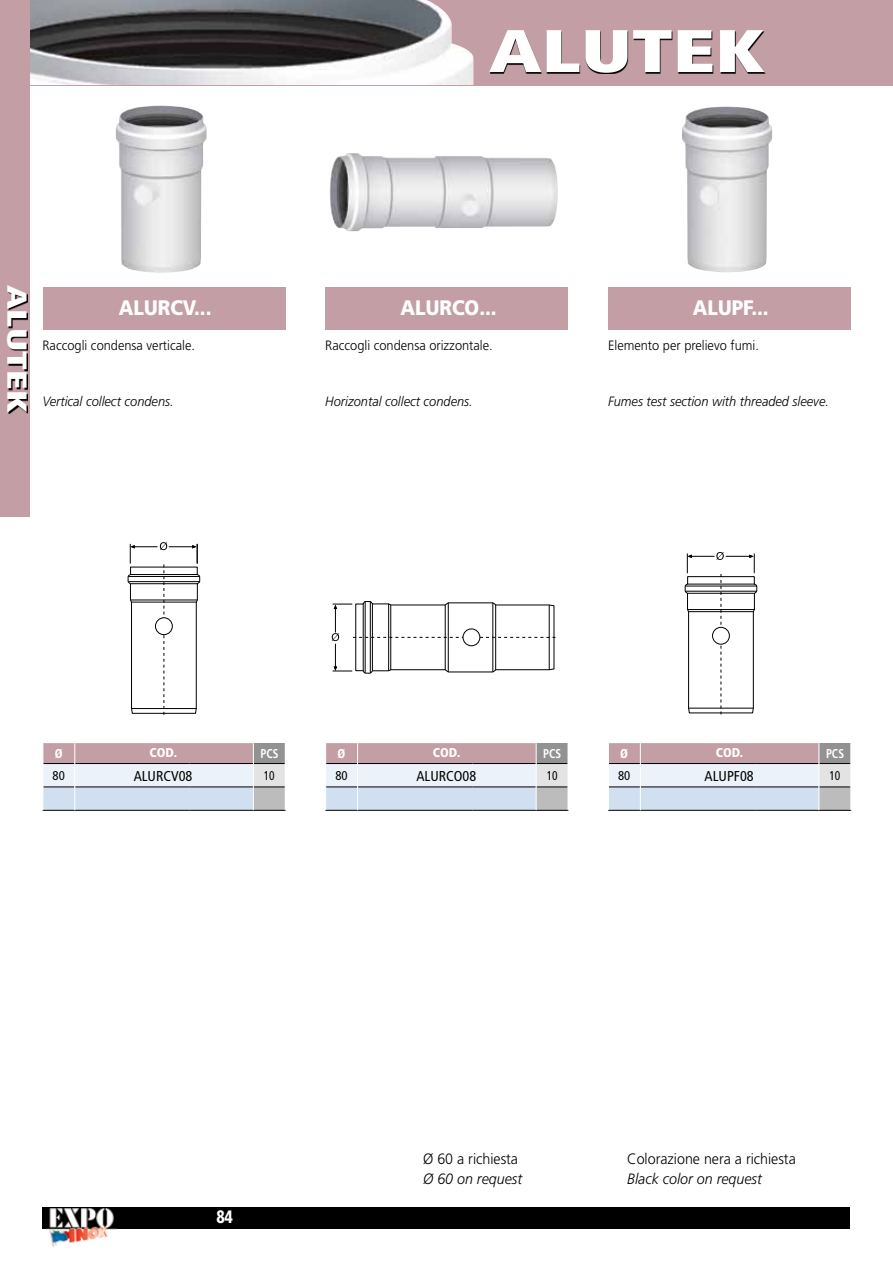
<style>
.page{position:relative;width:893px;height:1263px;background:#fff}
.page>*{position:absolute;margin:0;border:0;box-sizing:border-box;transform-origin:0 0}
.t1{font:900 condensed 60px "Frutiger";color:#fff;scale:1.31 1}
.t2{font:900 condensed 27.45px "Frutiger";letter-spacing:.01em;color:#fff;scale:1.31 1}
.t3{font:900 21px "Frutiger";color:#fff;scale:.9 1}
.t4{font:900 condensed 18px "Frutiger";color:#fff;scale:.9 1}
.t5{font:300 15px "Frutiger";color:#000;scale:.95 1}
.t6{font:italic 300 15px "Frutiger";color:#000;scale:.95 1}
.t7{font:condensed 14.25px "Frutiger";color:#000}
.t8{font:italic 300 13.5px "Frutiger";color:#000;scale:.95 1}
.t9{font:300 13.5px "Frutiger";color:#000;scale:.95 1}
.t10{font:900 condensed 12.75px "Frutiger";color:#fff}
.t11{font:700 condensed 12.75px "Frutiger";color:#fff;scale:.9 1}
.t12{font:condensed 12.75px "Frutiger";letter-spacing:-.005em;color:#000}
.t13{font:condensed 12.75px "Frutiger";letter-spacing:-.005em;color:#000;scale:.9 1}
.t14{font:900 condensed 12.75px "Frutiger";color:#fff;scale:.9 1}
</style>
<div class="page">
<div style="left:43px;top:1207px;width:807px;height:21px;background:#000"></div>
<img style="left:47px;top:1208px;width:69px;height:39px">
<div style="left:43px;top:287px;width:243px;height:43px;background:#c39ea5"></div>
<div style="left:0;top:0;width:893px;height:85px;background:#c39ea5"></div>
<img style="left:30px;top:0;width:444px;height:85px">
<svg style="left:490px;top:31px;width:276px;height:43px"></svg>
<div style="left:325px;top:287px;width:243px;height:43px;background:#c39ea5"></div>
<div style="left:608px;top:287px;width:242px;height:43px;background:#c39ea5"></div>
<div style="left:0;top:0;width:30px;height:517px;background:#c39ea5"></div>
<svg style="left:8px;top:286px;width:20px;height:128px"></svg>
<img style="left:115px;top:106px;width:92px;height:167px">
<img style="left:330px;top:153px;width:228px;height:78px">
<img style="left:682px;top:107px;width:90px;height:165px">
<svg style="left:127px;top:542px;width:73px;height:173px"></svg>
<div style="left:253px;top:743px;width:32px;height:20px;background:#929292"></div>
<div style="left:253px;top:763px;width:32px;height:24px;background:#e3e3e3"></div>
<div style="left:253px;top:787px;width:32px;height:23px;background:#bcbcbc"></div>
<hr style="left:254px;top:763px;width:31px;height:1px;background:#000">
<hr style="left:254px;top:787px;width:31px;height:1px;background:#000">
<hr style="left:43px;top:810px;width:32px;height:1px;background:#000">
<hr style="left:75px;top:810px;width:115px;height:1px;background:#000">
<hr style="left:190px;top:810px;width:63px;height:1px;background:#000">
<hr style="left:253px;top:810px;width:33px;height:1px;background:#000">
<svg style="left:43px;top:743px;width:211px;height:67px;background:#cecbd6"></svg>
<div style="left:819px;top:743px;width:32px;height:20px;background:#929292"></div>
<div style="left:819px;top:763px;width:32px;height:24px;background:#e3e3e3"></div>
<div style="left:819px;top:787px;width:32px;height:23px;background:#bcbcbc"></div>
<hr style="left:819px;top:763px;width:31px;height:1px;background:#000">
<hr style="left:819px;top:787px;width:31px;height:1px;background:#000">
<hr style="left:608px;top:810px;width:32px;height:1px;background:#000">
<hr style="left:640px;top:810px;width:115px;height:1px;background:#000">
<hr style="left:755px;top:810px;width:64px;height:1px;background:#000">
<hr style="left:819px;top:810px;width:32px;height:1px;background:#000">
<svg style="left:608px;top:743px;width:212px;height:67px;background:#cfcbd6"></svg>
<svg style="left:850px;top:743px;width:1px;height:67px"></svg>
<div style="left:536px;top:743px;width:32px;height:20px;background:#929292"></div>
<div style="left:536px;top:763px;width:32px;height:24px;background:#e3e3e3"></div>
<div style="left:536px;top:787px;width:32px;height:23px;background:#bcbcbc"></div>
<hr style="left:536px;top:763px;width:32px;height:1px;background:#000">
<hr style="left:536px;top:787px;width:32px;height:1px;background:#000">
<hr style="left:325px;top:810px;width:33px;height:1px;background:#000">
<hr style="left:358px;top:810px;width:114px;height:1px;background:#000">
<hr style="left:472px;top:810px;width:64px;height:1px;background:#000">
<hr style="left:536px;top:810px;width:32px;height:1px;background:#000">
<svg style="left:326px;top:743px;width:211px;height:67px;background:#cecbd5"></svg>
<svg style="left:332px;top:601px;width:223px;height:73px"></svg>
<div style="left:463px;top:629px;width:17px;height:17px;background:#fff;border-radius:50%"></div>
<div style="left:463px;top:629px;width:17px;height:17px;border:1px solid #000;border-radius:50%"></div>
<hr style="left:448px;top:603px;width:1px;height:69px;background:#000">
<hr style="left:445px;top:605px;width:1px;height:65px;background:#000">
<hr style="left:495px;top:605px;width:1px;height:65px;background:#000">
<hr style="left:492px;top:603px;width:1px;height:69px;background:#000">
<svg style="left:684px;top:552px;width:73px;height:162px"></svg>
<div style="left:712px;top:627px;width:17px;height:17px;background:#fff;border-radius:50%"></div>
<div style="left:712px;top:627px;width:18px;height:17px;border:1px solid #000;border-radius:50%"></div>
<h1 class="t1" style="left:489px;top:15px;width:212px">ALUTEK</h1>
<h2 class="t2" style="left:34px;top:285px;width:99px;rotate:90deg">ALUTEK</h2>
<h3 class="t3" style="left:119px;top:295px;width:104px">ALURCV...</h3>
<h3 class="t3" style="left:401px;top:295px;width:108px">ALURCO...</h3>
<h3 class="t3" style="left:693px;top:295px;width:86px">ALUPF...</h3>
<p class="t9" style="left:325px;top:337px;width:178px">Raccogli condensa orizzontale.</p>
<p class="t9" style="left:608px;top:337px;width:160px">Elemento per prelievo fumi.</p>
<p class="t9" style="left:43px;top:337px;width:162px">Raccogli condensa verticale.</p>
<p class="t8" style="left:43px;top:394px;width:140px">Vertical collect condens.</p>
<p class="t8" style="left:325px;top:394px;width:157px">Horizontal collect condens.</p>
<p class="t8" style="left:608px;top:394px;width:234px">Fumes test section with threaded sleeve.</p>
<p class="t14" style="left:55px;top:746px;width:10px">Ø</p>
<p class="t10" style="left:150px;top:745px;width:29px">COD.</p>
<p class="t7" style="left:134px;top:767px;width:60px">ALURCV08</p>
<p class="t13" style="left:264px;top:768px;width:14px">10</p>
<p class="t11" style="left:260px;top:745px;width:22px">PCS</p>
<p class="t12" style="left:53px;top:768px;width:14px">80</p>
<p class="t14" style="left:338px;top:746px;width:10px">Ø</p>
<p class="t10" style="left:433px;top:745px;width:29px">COD.</p>
<p class="t7" style="left:416px;top:767px;width:61px">ALURCO08</p>
<p class="t13" style="left:547px;top:768px;width:14px">10</p>
<p class="t11" style="left:543px;top:745px;width:22px">PCS</p>
<p class="t12" style="left:335px;top:768px;width:14px">80</p>
<p class="t14" style="left:620px;top:746px;width:10px">Ø</p>
<p class="t10" style="left:716px;top:745px;width:29px">COD.</p>
<p class="t7" style="left:705px;top:767px;width:51px">ALUPF08</p>
<p class="t13" style="left:829px;top:768px;width:14px">10</p>
<p class="t11" style="left:826px;top:745px;width:22px">PCS</p>
<p class="t12" style="left:618px;top:768px;width:14px">80</p>
<h3 class="t4" style="left:216px;top:1206px;width:20px">84</h3>
<p class="t5" style="left:423px;top:1150px;width:102px">Ø 60 a richiesta</p>
<p class="t6" style="left:423px;top:1170px;width:106px">Ø 60 on request</p>
<p class="t5" style="left:627px;top:1150px;width:179px">Colorazione nera a richiesta</p>
<p class="t6" style="left:627px;top:1170px;width:143px">Black color on request</p>
</div>
